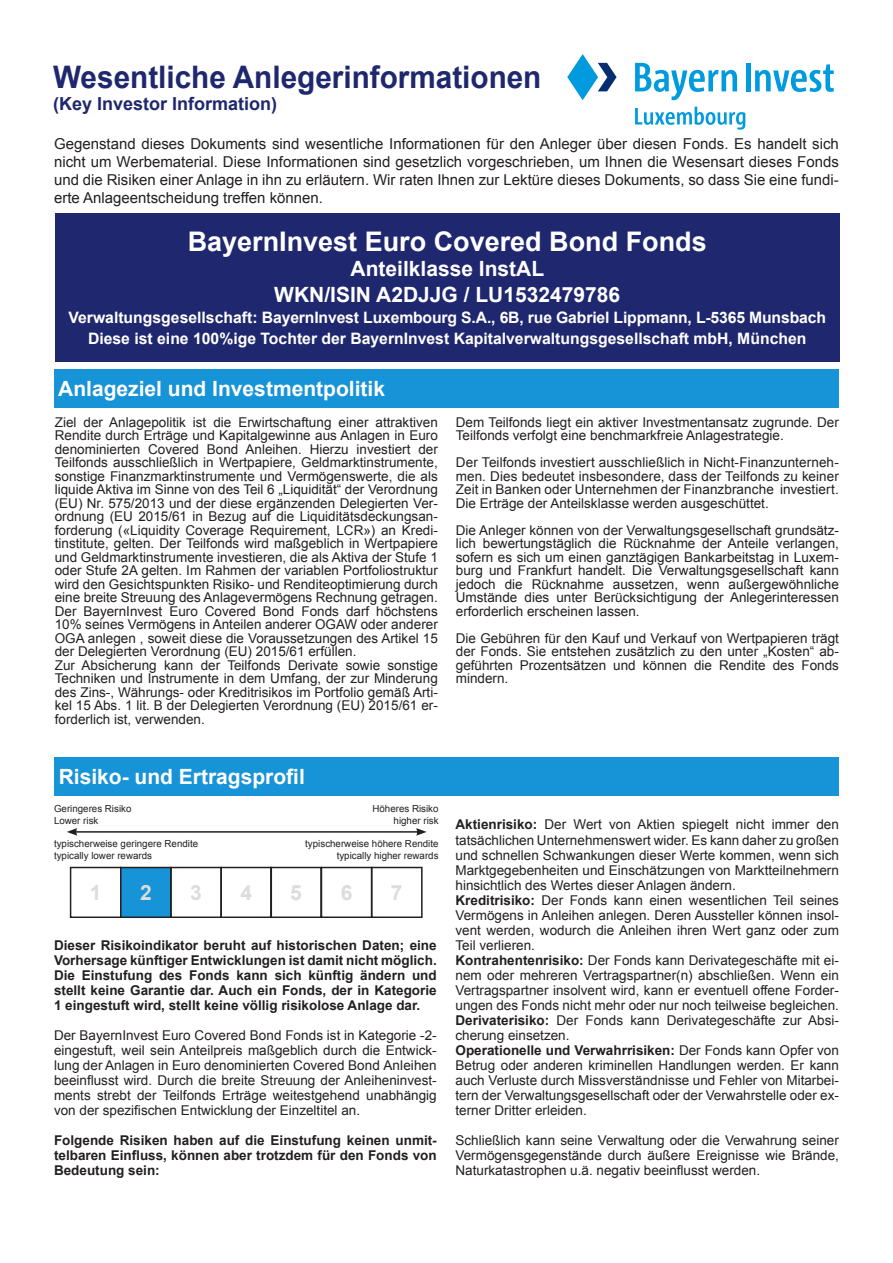
<style>
.page{position:relative;width:893px;height:1263px;background:#fff}
.page>*{position:absolute;margin:0;border:0;box-sizing:border-box;transform-origin:0 0}
.t1{font:700 31.05px "Arial";color:#1f276e;scale:.96 1}
.t2{font:700 27px "Arial";color:#fff}
.t3{font:700 21px "Arial";color:#fff}
.t4{font:700 21px "Arial";color:#dcdcdc}
.t5{font:700 18px "Arial";color:#1f276e}
.t6{font:700 15.75px/21px "Arial";color:#fff;text-align:center}
.t7{font:15px/18px "Arial";color:#231f20;text-align:justify}
.Copy{font:13.5px/13.5px "Arial";color:#231f20;text-align:justify}
.t8{font:700 13.5px/15px "Arial";color:#231f20;text-align:justify}
.t9{font:9.75px "Arial";color:#231f20}
.s1{font-weight:700}
</style>
<div class="page">
<svg style="left:635px;top:63px;width:102px;height:37px"></svg>
<svg style="left:567px;top:54px;width:50px;height:46px"></svg>
<div style="left:746px;top:63px;width:5px;height:28px;background:#009bde"></div>
<svg style="left:755px;top:64px;width:79px;height:28px"></svg>
<svg style="left:635px;top:107px;width:110px;height:23px"></svg>
<div style="left:55px;top:213px;width:785px;height:149px;background:#1f276e"></div>
<div style="left:54px;top:370px;width:785px;height:38px;background:#1793d7"></div>
<div style="left:54px;top:758px;width:785px;height:38px;background:#1793d7"></div>
<hr style="left:75px;top:831px;width:343px;height:2px;background:#231f20">
<svg style="left:67px;top:828px;width:10px;height:8px"></svg>
<svg style="left:416px;top:828px;width:11px;height:8px"></svg>
<div style="left:70px;top:867px;width:52px;height:51px;border:2px solid #231f20"></div>
<div style="left:121px;top:867px;width:50px;height:50px;background:#1793d7"></div>
<div style="left:120px;top:867px;width:52px;height:51px;border:2px solid #231f20"></div>
<div style="left:170px;top:867px;width:52px;height:51px;border:2px solid #231f20"></div>
<div style="left:220px;top:867px;width:52px;height:51px;border:2px solid #231f20"></div>
<div style="left:270px;top:867px;width:52px;height:51px;border:2px solid #231f20"></div>
<div style="left:321px;top:867px;width:51px;height:51px;border:2px solid #231f20"></div>
<div style="left:371px;top:867px;width:52px;height:51px;border:2px solid #231f20"></div>
<p class="t1" style="left:53px;top:55px;width:510px">Wesentliche Anlegerinformationen</p>
<p class="t5" style="left:53px;top:91px;width:226px">(Key Investor Information)</p>
<p class="t7" style="left:54px;top:135px;width:786px">Gegenstand dieses Dokuments sind wesentliche Informationen für den Anleger über diesen Fonds. Es handelt sich nicht um Werbematerial. Diese Informationen sind gesetzlich vorgeschrieben, um Ihnen die Wesensart dieses Fonds und die Risiken einer Anlage in ihn zu erläutern. Wir raten Ihnen zur Lektüre dieses Dokuments, so dass Sie eine fundi&shy;erte Anlageentscheidung treffen können.</p>
<p class="t2" style="left:188px;top:223px;width:521px">BayernInvest Euro Covered Bond Fonds</p>
<p class="t3" style="left:351px;top:254px;width:195px">Anteilklasse InstAL</p>
<p class="t3" style="left:274px;top:279px;width:347px">WKN/ISIN A2DJJG / LU1532479786</p>
<p class="t6" style="left:68px;top:307px;width:759px">Verwaltungsgesellschaft: BayernInvest Luxembourg S.A., 6B, rue Gabriel Lippmann, L-5365 Munsbach<br>Diese ist eine 100%ige Tochter der BayernInvest Kapitalverwaltungsgesellschaft mbH, München</p>
<p class="t3" style="left:58px;top:374px;width:328px">Anlageziel und Investmentpolitik</p>
<p class="Copy" style="left:55px;top:415px;width:385px">Ziel der Anlagepolitik ist die Erwirtschaftung einer attraktiven Rendite durch Erträge und Kapitalgewinne aus Anlagen in Euro denominierten Covered Bond Anleihen. Hierzu investiert der Teilfonds ausschließlich in Wertpapiere, Geldmarktinstrumente, sonstige Finanzmarktinstrumente und Vermögenswerte, die als liquide Aktiva im Sinne von des Teil 6 „Liquidität“ der Verordnung (EU) Nr. 575/2013 und der diese ergänzenden Delegierten Ver&shy;ordnung (EU 2015/61 in Bezug auf die Liquiditätsdeckungsan&shy;forderung («Liquidity Coverage Requirement, LCR») an Kredi&shy;tinstitute, gelten. Der Teilfonds wird maßgeblich in Wertpapiere und Geldmarktinstrumente investieren, die als Aktiva der Stufe 1 oder Stufe 2A gelten. Im Rahmen der variablen Portfoliostruktur wird den Gesichtspunkten Risiko- und Renditeoptimierung durch eine breite Streuung des Anlagevermögens Rechnung getragen.</p>
<p class="Copy" style="left:55px;top:604px;width:385px">Der BayernInvest Euro Covered Bond Fonds darf höchstens 10% seines Vermögens in Anteilen anderer OGAW oder anderer OGA anlegen , soweit diese die Voraussetzungen des Artikel 15 der Delegierten Verordnung (EU) 2015/61 erfüllen.</p>
<p class="Copy" style="left:55px;top:658px;width:385px">Zur Absicherung kann der Teilfonds Derivate sowie sonstige<br>Techniken und Instrumente in dem Umfang, der zur Minderung</p>
<p class="Copy" style="left:55px;top:685px;width:385px">des Zins-, Währungs- oder Kreditrisikos im Portfolio gemäß Arti&shy;kel 15 Abs. 1 lit. B der Delegierten Verordnung (EU) 2015/61 er&shy;forderlich ist, verwenden.</p>
<p class="Copy" style="left:456px;top:415px;width:385px">Dem Teilfonds liegt ein aktiver Investmentansatz zugrunde. Der<br>Teilfonds verfolgt eine benchmarkfreie Anlagestrategie.</p>
<p class="Copy" style="left:456px;top:456px;width:385px">Der Teilfonds investiert ausschließlich in Nicht-Finanzunterneh&shy;men. Dies bedeutet insbesondere, dass der Teilfonds zu keiner Zeit in Banken oder Unternehmen der Finanzbranche investiert.</p>
<p class="Copy" style="left:456px;top:496px;width:314px">Die Erträge der Anteilsklasse werden ausgeschüttet.</p>
<p class="Copy" style="left:456px;top:523px;width:385px">Die Anleger können von der Verwaltungsgesellschaft grundsätz&shy;lich bewertungstäglich die Rücknahme der Anteile verlangen, sofern es sich um einen ganztägigen Bankarbeitstag in Luxem&shy;burg und Frankfurt handelt. Die Verwaltungsgesellschaft kann jedoch die Rücknahme aussetzen, wenn außergewöhnliche Umstände dies unter Berücksichtigung der Anlegerinteressen erforderlich erscheinen lassen.</p>
<p class="Copy" style="left:456px;top:631px;width:385px">Die Gebühren für den Kauf und Verkauf von Wertpapieren trägt der Fonds. Sie entstehen zusätzlich zu den unter „Kosten“ ab&shy;geführten Prozentsätzen und können die Rendite des Fonds mindern.</p>
<p class="t3" style="left:59px;top:762px;width:248px">Risiko- und Ertragsprofil</p>
<p class="t9" style="left:54px;top:802px;width:79px">Geringeres Risiko</p>
<p class="t9" style="left:54px;top:813px;width:46px">Lower risk</p>
<p class="t9" style="left:54px;top:837px;width:146px">typischerweise geringere Rendite</p>
<p class="t9" style="left:54px;top:848px;width:100px">typically lower rewards</p>
<p class="t9" style="left:372px;top:802px;width:68px">Höheres Risiko</p>
<p class="t9" style="left:394px;top:813px;width:46px">higher risk</p>
<p class="t9" style="left:305px;top:837px;width:135px">typischerweise höhere Rendite</p>
<p class="t9" style="left:337px;top:848px;width:103px">typically higher rewards</p>
<p class="t4" style="left:90px;top:878px;width:13px">1</p>
<p class="t4" style="left:140px;top:878px;width:13px">2</p>
<p class="t4" style="left:190px;top:878px;width:13px">3</p>
<p class="t4" style="left:240px;top:878px;width:13px">4</p>
<p class="t4" style="left:290px;top:878px;width:13px">5</p>
<p class="t4" style="left:341px;top:878px;width:13px">6</p>
<p class="t4" style="left:391px;top:878px;width:13px">7</p>
<p class="t8" style="left:54px;top:938px;width:384px">Dieser Risikoindikator beruht auf historischen Daten; eine Vorhersage künftiger Entwicklungen ist damit nicht möglich.<br>Die Einstufung des Fonds kann sich künftig ändern und stellt keine Garantie dar. Auch ein Fonds, der in Kategorie 1 eingestuft wird, stellt keine völlig risikolose Anlage dar.</p>
<p class="Copy" style="left:54px;top:1027px;width:384px;line-height:15px">Der BayernInvest Euro Covered Bond Fonds ist in Kategorie -2- eingestuft, weil sein Anteilpreis maßgeblich durch die Entwick&shy;lung der Anlagen in Euro denominierten Covered Bond Anleihen beeinflusst wird. Durch die breite Streuung der Anleiheninvest&shy;ments strebt der Teilfonds Erträge weitestgehend unabhängig von der spezifischen Entwicklung der Einzeltitel an.</p>
<p class="t8" style="left:54px;top:1133px;width:384px">Folgende Risiken haben auf die Einstufung keinen unmit&shy;telbaren Einfluss, können aber trotzdem für den Fonds von Bedeutung sein:</p>
<p class="Copy" style="left:455px;top:818px;width:385px"><span class="s1">Aktienrisiko:</span> Der Wert von Aktien spiegelt nicht immer den</p>
<p class="Copy" style="left:455px;top:833px;width:385px">tatsächlichen Unternehmenswert wider. Es kann daher zu großen</p>
<p class="Copy" style="left:455px;top:848px;width:385px;line-height:15px">und schnellen Schwankungen dieser Werte kommen, wenn sich Marktgegebenheiten und Einschätzungen von Marktteilnehmern hinsichtlich des Wertes dieser Anlagen ändern.</p>
<p class="Copy" style="left:455px;top:893px;width:385px;line-height:15px"><span class="s1">Kreditrisiko:</span> Der Fonds kann einen wesentlichen Teil seines Vermögens in Anleihen anlegen. Deren Aussteller können insol&shy;vent werden, wodurch die Anleihen ihren Wert ganz oder zum Teil verlieren.</p>
<p class="Copy" style="left:455px;top:953px;width:385px;line-height:15px"><span class="s1">Kontrahentenrisiko:</span> Der Fonds kann Derivategeschäfte mit ei&shy;nem oder mehreren Vertragspartner(n) abschließen. Wenn ein Vertragspartner insolvent wird, kann er eventuell offene Forder&shy;ungen des Fonds nicht mehr oder nur noch teilweise begleichen.</p>
<p class="Copy" style="left:455px;top:1013px;width:385px;line-height:15px"><span class="s1">Derivaterisiko:</span> Der Fonds kann Derivategeschäfte zur Absi&shy;cherung einsetzen.</p>
<p class="Copy" style="left:455px;top:1043px;width:385px;line-height:15px"><span class="s1">Operationelle und Verwahrrisiken:</span> Der Fonds kann Opfer von Betrug oder anderen kriminellen Handlungen werden. Er kann auch Verluste durch Missverständnisse und Fehler von Mitarbei&shy;tern der Verwaltungsgesellschaft oder der Verwahrstelle oder ex&shy;terner Dritter erleiden.</p>
<p class="Copy" style="left:455px;top:1133px;width:385px;line-height:15px">Schließlich kann seine Verwaltung oder die Verwahrung seiner Vermögensgegenstände durch äußere Ereignisse wie Brände, Naturkatastrophen u.ä. negativ beeinflusst werden.</p>
</div>
